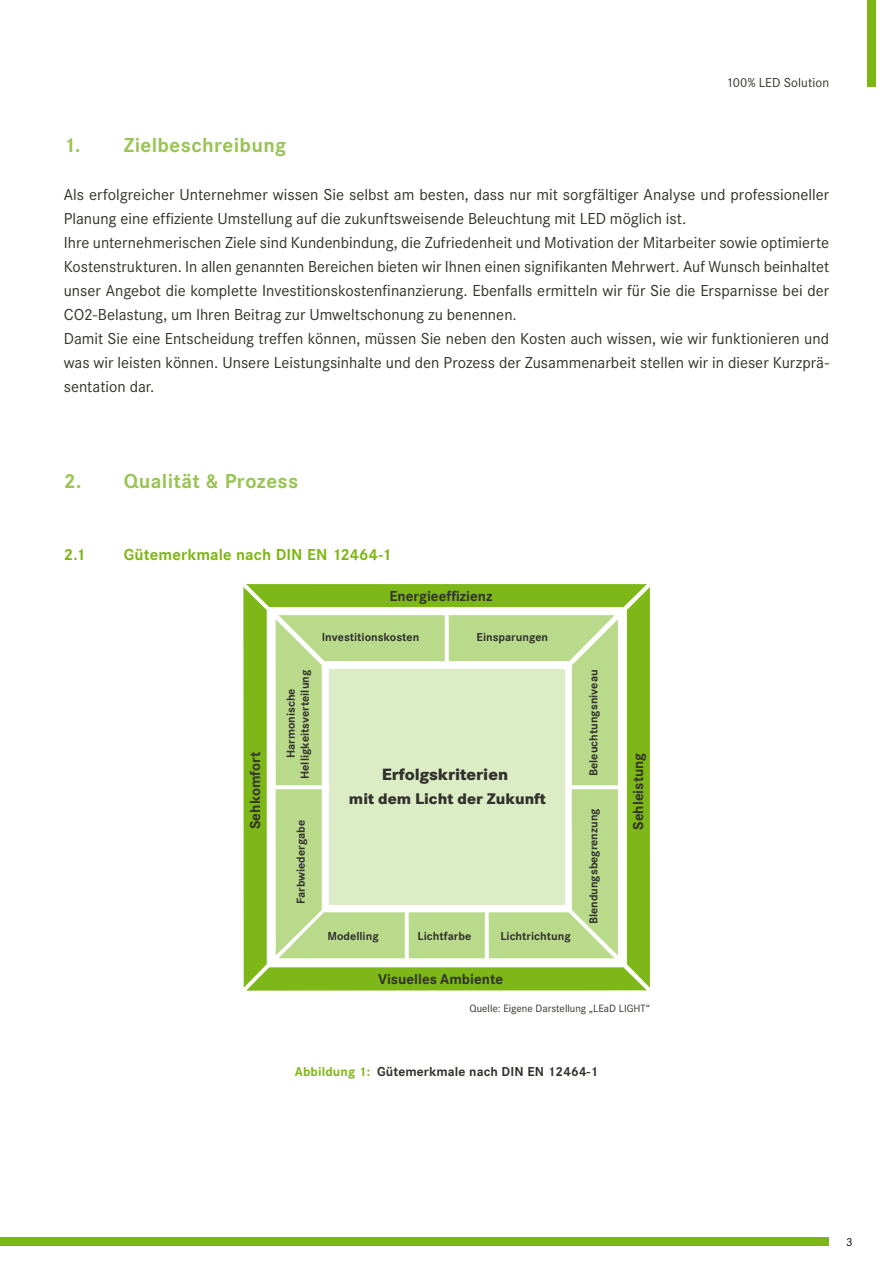
<style>
.page{position:relative;width:893px;height:1263px;background:#fff}
.page>*{position:absolute;margin:0;border:0;box-sizing:border-box;transform-origin:0 0}
.t1{font:700 21px "Corporate S";letter-spacing:.02em;color:#9ac453}
.t2{font:800 16.95px "Corporate S";color:#31312d}
.t3{font:16.5px/24px "Corporate S";color:#31312d}
.t4{font:700 16.5px "Corporate S";letter-spacing:.005em;color:#7db713}
.t5{font:800 16.05px "Corporate S";color:#31312d}
.t6{font:700 15px "Corporate S";color:#31312d}
.t7{font:700 13.5px "Corporate S";letter-spacing:.01em;color:#31312d}
.t8{font:13.5px "Corporate S";letter-spacing:.01em;color:#31312d}
.t9{font:700 13.5px "Corporate S";letter-spacing:.01em;color:#7db713}
.t10{font:700 12px/14px "Corporate S";color:#31312d;text-align:center}
.t11{font:12px "Corporate S";color:#000}
.t12{font:10.95px "Corporate S";color:#31312d}
</style>
<div class="page">
<div style="left:0;top:1237px;width:829px;height:9px;background:#7db713"></div>
<div style="left:867px;top:0;width:9px;height:87px;background:#7db713"></div>
<svg style="left:243px;top:584px;width:407px;height:406px"></svg>
<div style="left:330px;top:669px;width:235px;height:235px;background:#dcecc5"></div>
<p class="t8" style="left:726px;top:75px;width:105px">100% LED Solution</p>
<p class="t1" style="left:64px;top:133px;width:224px">1. Zielbeschreibung</p>
<p class="t3" style="left:64px;top:182px;width:767px">Als erfolgreicher Unternehmer wissen Sie selbst am besten, dass nur mit sorgfältiger Analyse und professioneller Planung eine effiziente Umstellung auf die zukunftsweisende Beleuchtung mit LED möglich ist.<br>Ihre unternehmerischen Ziele sind Kundenbindung, die Zufriedenheit und Motivation der Mitarbeiter sowie optimierte Kostenstrukturen. In allen genannten Bereichen bieten wir Ihnen einen signifikanten Mehrwert. Auf Wunsch beinhaltet unser Angebot die komplette Investitionskostenfinanzierung. Ebenfalls ermitteln wir für Sie die Ersparnisse bei der CO2-Belastung, um Ihren Beitrag zur Umweltschonung zu benennen.<br>Damit Sie eine Entscheidung treffen können, müssen Sie neben den Kosten auch wissen, wie wir funktionieren und was wir leisten können. Unsere Leistungsinhalte und den Prozess der Zusammenarbeit stellen wir in dieser Kurzprä&shy;sentation dar.</p>
<p class="t1" style="left:64px;top:469px;width:236px">2. Qualität &amp; Prozess</p>
<p class="t4" style="left:64px;top:545px;width:23px">2.1</p>
<p class="t4" style="left:124px;top:545px;width:269px">Gütemerkmale nach DIN EN 12464-1</p>
<p class="t6" style="left:389px;top:587px;width:104px">Energieeffizienz</p>
<p class="t10" style="left:322px;top:630px;width:99px">Investitionskosten</p>
<p class="t10" style="left:477px;top:630px;width:73px">Einsparungen</p>
<p class="t10" style="left:284px;top:779px;width:111px;rotate:-90deg">Harmonische<br>Helligkeitsverteilung</p>
<p class="t10" style="left:587px;top:776px;width:108px;rotate:-90deg">Beleuchtungsniveau</p>
<p class="t10" style="left:587px;top:924px;width:118px;rotate:-90deg">Blendungsbegrenzung</p>
<p class="t6" style="left:247px;top:829px;width:79px;rotate:-90deg">Sehkomfort</p>
<p class="t6" style="left:630px;top:830px;width:79px;rotate:-90deg">Sehleistung</p>
<p class="t2" style="left:382px;top:764px;width:128px">Erfolgskriterien</p>
<p class="t5" style="left:349px;top:789px;width:198px">mit dem Licht der Zukunft</p>
<p class="t10" style="left:294px;top:904px;width:86px;rotate:-90deg">Farbwiedergabe</p>
<p class="t10" style="left:327px;top:929px;width:53px">Modelling</p>
<p class="t10" style="left:418px;top:929px;width:55px">Lichtfarbe</p>
<p class="t10" style="left:500px;top:929px;width:72px">Lichtrichtung</p>
<p class="t6" style="left:378px;top:970px;width:126px">Visuelles Ambiente</p>
<p class="t12" style="left:470px;top:1002px;width:182px">Quelle: Eigene Darstellung „LEaD LIGHT“</p>
<p class="t9" style="left:295px;top:1063px;width:77px">Abbildung 1:</p>
<p class="t7" style="left:377px;top:1063px;width:223px">Gütemerkmale nach DIN EN 12464-1</p>
<p class="t11" style="left:846px;top:1235px;width:8px">3</p>
</div>
